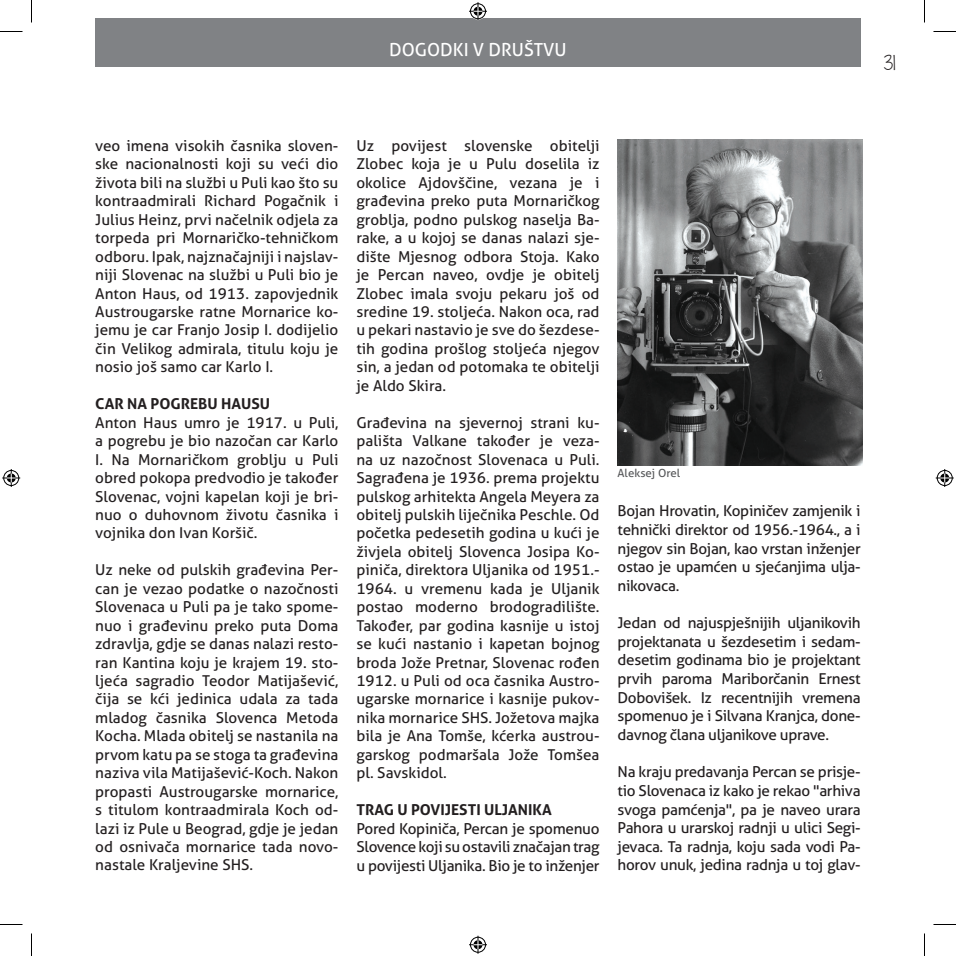
<style>
.page{position:relative;width:956px;height:956px;background:#fff}
.page>*{position:absolute;margin:0;border:0;box-sizing:border-box;transform-origin:0 0}
.t1{font:18px "Aller";color:#fff}
.t2{font:18px "KG When Oceans Rise";color:#231f20}
.t3{font:15px/18.5px "Aller";letter-spacing:-.01em;color:#231f20;text-align:justify}
.t4{font:700 15px "Aller";color:#231f20}
.t5{font:11.25px "Aller";color:#57585a}
</style>
<div class="page">
<div style="left:95px;top:19px;width:766px;height:48px;background:#808285"></div>
<img style="left:618px;top:140px;width:244px;height:325px">
<svg style="left:0;top:31px;width:22px;height:1px"></svg>
<svg style="left:933px;top:31px;width:23px;height:1px"></svg>
<svg style="left:0;top:924px;width:22px;height:1px"></svg>
<svg style="left:933px;top:924px;width:23px;height:1px"></svg>
<svg style="left:31px;top:0;width:1px;height:23px"></svg>
<svg style="left:31px;top:933px;width:1px;height:23px"></svg>
<svg style="left:924px;top:0;width:1px;height:23px"></svg>
<svg style="left:924px;top:933px;width:1px;height:23px"></svg>
<svg style="left:469px;top:2px;width:18px;height:18px"></svg>
<svg style="left:469px;top:936px;width:18px;height:18px"></svg>
<svg style="left:2px;top:469px;width:18px;height:18px"></svg>
<svg style="left:936px;top:469px;width:18px;height:18px"></svg>
<p class="t1" style="left:389px;top:38px;width:179px">DOGODKI V DRUŠTVU</p>
<p class="t2" style="left:884px;top:53px;width:13px">31</p>
<p class="t3" style="left:95px;top:136px;width:245px">veo imena visokih časnika sloven&shy;ske nacionalnosti koji su veći dio života bili na službi u Puli kao što su kontraadmirali Richard Pogačnik i Julius Heinz, prvi načelnik odjela za torpeda pri Mornaričko-tehničkom odboru. Ipak, najznačajniji i najslav&shy;niji Slovenac na službi u Puli bio je Anton Haus, od 1913. zapovjednik Austrougarske ratne Mornarice ko&shy;jemu je car Franjo Josip I. dodijelio čin Velikog admirala, titulu koju je nosio još samo car Karlo I.</p>
<p class="t4" style="left:95px;top:395px;width:176px">CAR NA POGREBU HAUSU</p>
<p class="t3" style="left:95px;top:413px;width:245px">Anton Haus umro je 1917. u Puli, a pogrebu je bio nazočan car Karlo I. Na Mornaričkom groblju u Puli obred pokopa predvodio je također Slovenac, vojni kapelan koji je bri&shy;nuo o duhovnom životu časnika i vojnika don Ivan Koršič.</p>
<p class="t3" style="left:95px;top:561px;width:245px">Uz neke od pulskih građevina Per&shy;can je vezao podatke o nazočnosti Slovenaca u Puli pa je tako spome&shy;nuo i građevinu preko puta Doma zdravlja, gdje se danas nalazi resto&shy;ran Kantina koju je krajem 19. sto&shy;ljeća sagradio Teodor Matijašević, čija se kći jedinica udala za tada mladog časnika Slovenca Metoda Kocha. Mlada obitelj se nastanila na prvom katu pa se stoga ta građevina naziva vila Matijašević-Koch. Nakon propasti Austrougarske mornarice, s titulom kontraadmirala Koch od&shy;lazi iz Pule u Beograd, gdje je jedan od osnivača mornarice tada novo&shy;nastale Kraljevine SHS.</p>
<p class="t3" style="left:356px;top:136px;width:245px">Uz povijest slovenske obitelji Zlobec koja je u Pulu doselila iz okolice Ajdovščine, vezana je i građevina preko puta Mornaričkog groblja, podno pulskog naselja Ba&shy;rake, a u kojoj se danas nalazi sje&shy;dište Mjesnog odbora Stoja. Kako je Percan naveo, ovdje je obitelj Zlobec imala svoju pekaru još od sredine 19. stoljeća. Nakon oca, rad u pekari nastavio je sve do šezdese&shy;tih godina prošlog stoljeća njegov sin, a jedan od potomaka te obitelji je Aldo Skira.</p>
<p class="t3" style="left:356px;top:413px;width:245px">Građevina na sjevernoj strani ku&shy;pališta Valkane također je veza&shy;na uz nazočnost Slovenaca u Puli.<br>Sagrađena je 1936. prema projektu pulskog arhitekta Angela Meyera za obitelj pulskih liječnika Peschle. Od početka pedesetih godina u kući je živjela obitelj Slovenca Josipa Ko&shy;piniča, direktora Uljanika od 1951.- 1964. u vremenu kada je Uljanik postao moderno brodogradilište.<br>Također, par godina kasnije u istoj se kući nastanio i kapetan bojnog broda Jože Pretnar, Slovenac rođen 1912. u Puli od oca časnika Austro&shy;ugarske mornarice i kasnije pukov&shy;nika mornarice SHS. Jožetova majka bila je Ana Tomše, kćerka austrou&shy;garskog podmaršala Jože Tomšea pl. Savskidol.</p>
<p class="t4" style="left:356px;top:801px;width:197px">TRAG U POVIJESTI ULJANIKA</p>
<p class="t3" style="left:356px;top:819px;width:245px">Pored Kopiniča, Percan je spomenuo Slovence koji su ostavili značajan trag u povijesti Uljanika. Bio je to inženjer</p>
<p class="t5" style="left:618px;top:466px;width:64px">Aleksej Orel</p>
<p class="t3" style="left:618px;top:502px;width:245px">Bojan Hrovatin, Kopiničev zamjenik i tehnički direktor od 1956.-1964., a i njegov sin Bojan, kao vrstan inženjer ostao je upamćen u sjećanjima ulja&shy;nikovaca.</p>
<p class="t3" style="left:618px;top:613px;width:245px">Jedan od najuspješnijih uljanikovih projektanata u šezdesetim i sedam&shy;desetim godinama bio je projektant prvih paroma Mariborčanin Ernest Dobovišek. Iz recentnijih vremena spomenuo je i Silvana Kranjca, done&shy;davnog člana uljanikove uprave.</p>
<p class="t3" style="left:618px;top:763px;width:245px">Na kraju predavanja Percan se prisje&shy;tio Slovenaca iz kako je rekao "arhiva svoga pamćenja", pa je naveo urara Pahora u urarskoj radnji u ulici Segi&shy;jevaca. Ta radnja, koju sada vodi Pa&shy;horov unuk, jedina radnja u toj glav-</p>
</div>
